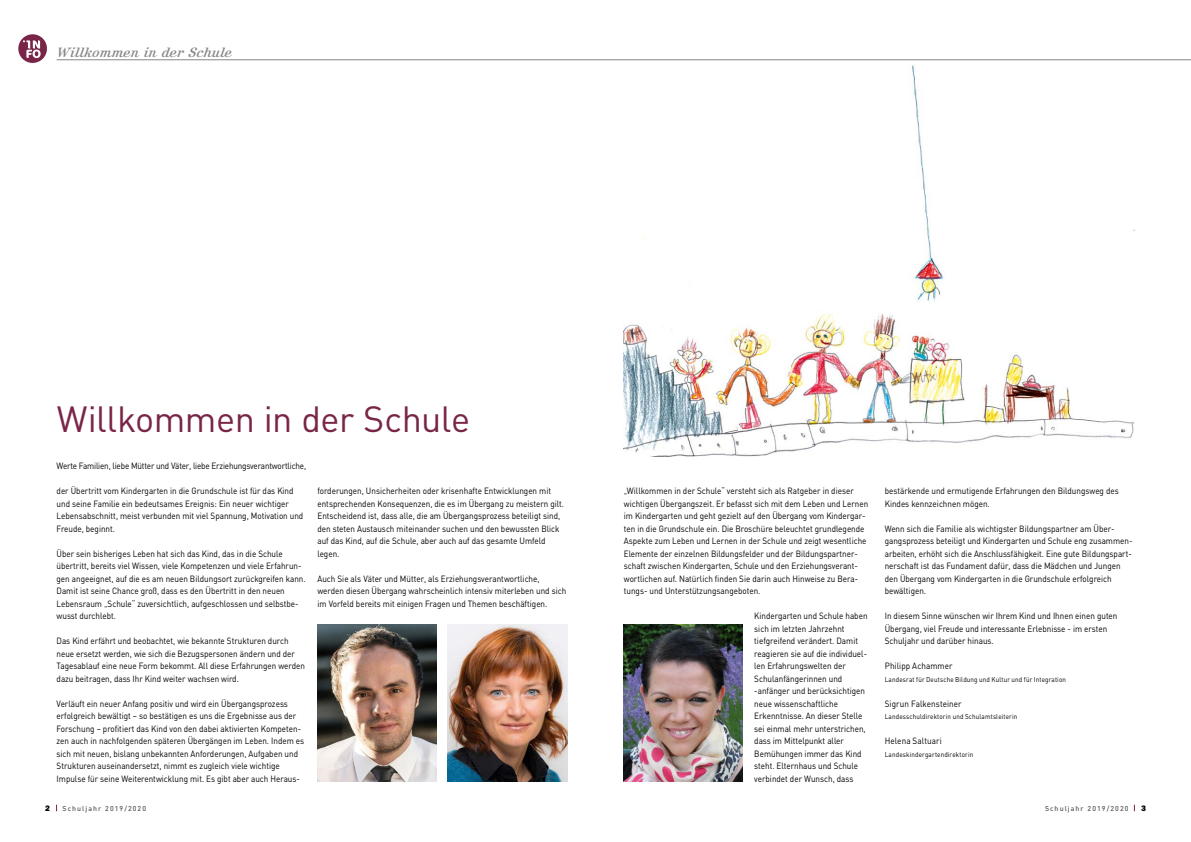
<style>
.page{position:relative;width:1191px;height:842px;background:#fff}
.page>*{position:absolute;margin:0;border:0;box-sizing:border-box;transform-origin:0 0}
.t1{font:36px "DIN";letter-spacing:-.015em;color:#792548}
.t2{font:14px "Kursivschrift Liegend";letter-spacing:.02em;color:#878786}
.t3{font:9px/12.5px "DIN";color:#000;scale:.9 1}
.t4{font:9px "DIN";letter-spacing:-.02em;color:#000;scale:.9 1}
.t5{font:800 8px "Franklin Gothic";color:#000}
.t6{font:7px "DIN";letter-spacing:.02em;color:#000;scale:.9 1}
.t7{font:500 7px "DIN";letter-spacing:.15em;color:#565656}
</style>
<div class="page">
<div style="left:18px;top:34px;width:29px;height:29px;background:#792548;border-radius:50%"></div>
<svg style="left:23px;top:40px;width:18px;height:18px"></svg>
<img style="left:448px;top:624px;width:119px;height:158px">
<img style="left:624px;top:624px;width:119px;height:158px">
<img style="left:317px;top:624px;width:119px;height:158px">
<img style="left:624px;top:65px;width:510px;height:392px">
<hr style="left:57px;top:60px;width:1134px;height:1px;background:#878786">
<h2 class="t2" style="left:57px;top:44px;width:177px">Willkommen in der Schule</h2>
<h1 class="t1" style="left:57px;top:396px;width:415px">Willkommen in der Schule</h1>
<p class="t4" style="left:57px;top:460px;width:279px">Werte Familien, liebe Mütter und Väter, liebe Erziehungsverantwortliche,</p>
<p class="t3" style="left:57px;top:485px;width:276px">der Übertritt vom Kindergarten in die Grundschule ist für das Kind und seine Familie ein bedeutsames Ereignis: Ein neuer wichtiger Lebensabschnitt, meist verbunden mit viel Spannung, Motivation und Freude, beginnt.</p>
<p class="t3" style="left:57px;top:547px;width:278px">Über sein bisheriges Leben hat sich das Kind, das in die Schule übertritt, bereits viel Wissen, viele Kompetenzen und viele Erfahrun&shy;gen angeeignet, auf die es am neuen Bildungsort zurückgreifen kann.<br>Damit ist seine Chance groß, dass es den Übertritt in den neuen Lebensraum „Schule“ zuversichtlich, aufgeschlossen und selbstbe&shy;wusst durchlebt.</p>
<p class="t3" style="left:57px;top:635px;width:277px">Das Kind erfährt und beobachtet, wie bekannte Strukturen durch neue ersetzt werden, wie sich die Bezugspersonen ändern und der Tagesablauf eine neue Form bekommt. All diese Erfahrungen werden dazu beitragen, dass Ihr Kind weiter wachsen wird.</p>
<p class="t3" style="left:57px;top:697px;width:277px">Verläuft ein neuer Anfang positiv und wird ein Übergangsprozess erfolgreich bewältigt – so bestätigen es uns die Ergebnisse aus der Forschung – profitiert das Kind von den dabei aktivierten Kompeten&shy;zen auch in nachfolgenden späteren Übergängen im Leben. Indem es sich mit neuen, bislang unbekannten Anforderungen, Aufgaben und Strukturen auseinandersetzt, nimmt es zugleich viele wichtige Impulse für seine Weiterentwicklung mit. Es gibt aber auch Heraus-</p>
<p class="t3" style="left:317px;top:485px;width:275px">forderungen, Unsicherheiten oder krisenhafte Entwicklungen mit entsprechenden Konsequenzen, die es im Übergang zu meistern gilt.<br>Entscheidend ist, dass alle, die am Übergangsprozess beteiligt sind, den steten Austausch miteinander suchen und den bewussten Blick auf das Kind, auf die Schule, aber auch auf das gesamte Umfeld legen.</p>
<p class="t3" style="left:317px;top:572px;width:278px">Auch Sie als Väter und Mütter, als Erziehungsverantwortliche, werden diesen Übergang wahrscheinlich intensiv miterleben und sich im Vorfeld bereits mit einigen Fragen und Themen beschäftigen.</p>
<p class="t3" style="left:624px;top:485px;width:273px">„Willkommen in der Schule“ versteht sich als Ratgeber in dieser wichtigen Übergangszeit. Er befasst sich mit dem Leben und Lernen im Kindergarten und geht gezielt auf den Übergang vom Kindergar&shy;ten in die Grundschule ein. Die Broschüre beleuchtet grundlegende Aspekte zum Leben und Lernen in der Schule und zeigt wesentliche Elemente der einzelnen Bildungsfelder und der Bildungspartner&shy;schaft zwischen Kindergarten, Schule und den Erziehungsverant&shy;wortlichen auf. Natürlich finden Sie darin auch Hinweise zu Bera&shy;tungs- und Unterstützungsangeboten.</p>
<p class="t3" style="left:754px;top:610px;width:127px">Kindergarten und Schule haben sich im letzten Jahrzehnt tiefgreifend verändert. Damit reagieren sie auf die individuel&shy;len Erfahrungswelten der<br>Schulanfängerinnen und -anfänger und berücksichtigen neue wissenschaftliche<br>Erkenntnisse. An dieser Stelle sei einmal mehr unterstrichen, dass im Mittelpunkt aller<br>Bemühungen immer das Kind steht. Elternhaus und Schule verbindet der Wunsch, dass</p>
<p class="t3" style="left:884px;top:485px;width:261px">bestärkende und ermutigende Erfahrungen den Bildungsweg des<br>Kindes kennzeichnen mögen.</p>
<p class="t3" style="left:884px;top:522px;width:277px">Wenn sich die Familie als wichtigster Bildungspartner am Über&shy;gangsprozess beteiligt und Kindergarten und Schule eng zusammen&shy;arbeiten, erhöht sich die Anschlussfähigkeit. Eine gute Bildungspart&shy;nerschaft ist das Fundament dafür, dass die Mädchen und Jungen den Übergang vom Kindergarten in die Grundschule erfolgreich bewältigen.</p>
<p class="t3" style="left:884px;top:610px;width:260px">In diesem Sinne wünschen wir Ihrem Kind und Ihnen einen guten<br>Übergang, viel Freude und interessante Erlebnisse - im ersten<br>Schuljahr und darüber hinaus.</p>
<p class="t3" style="left:884px;top:660px;width:77px">Philipp Achammer</p>
<p class="t6" style="left:884px;top:675px;width:203px">Landesrat für Deutsche Bildung und Kultur und für Integration</p>
<p class="t3" style="left:884px;top:697px;width:87px">Sigrun Falkensteiner</p>
<p class="t6" style="left:884px;top:712px;width:149px">Landesschuldirektorin und Schulamtsleiterin</p>
<p class="t3" style="left:884px;top:735px;width:65px">Helena Saltuari</p>
<p class="t6" style="left:884px;top:750px;width:100px">Landeskindergartendirektorin</p>
<p class="t5" style="left:45px;top:804px;width:6px">2</p>
<p class="t7" style="left:63px;top:803px;width:85px">Schuljahr 2019/2020</p>
<p class="t7" style="left:1045px;top:803px;width:85px">Schuljahr 2019/2020</p>
<p class="t5" style="left:1141px;top:804px;width:6px">3</p>
</div>
